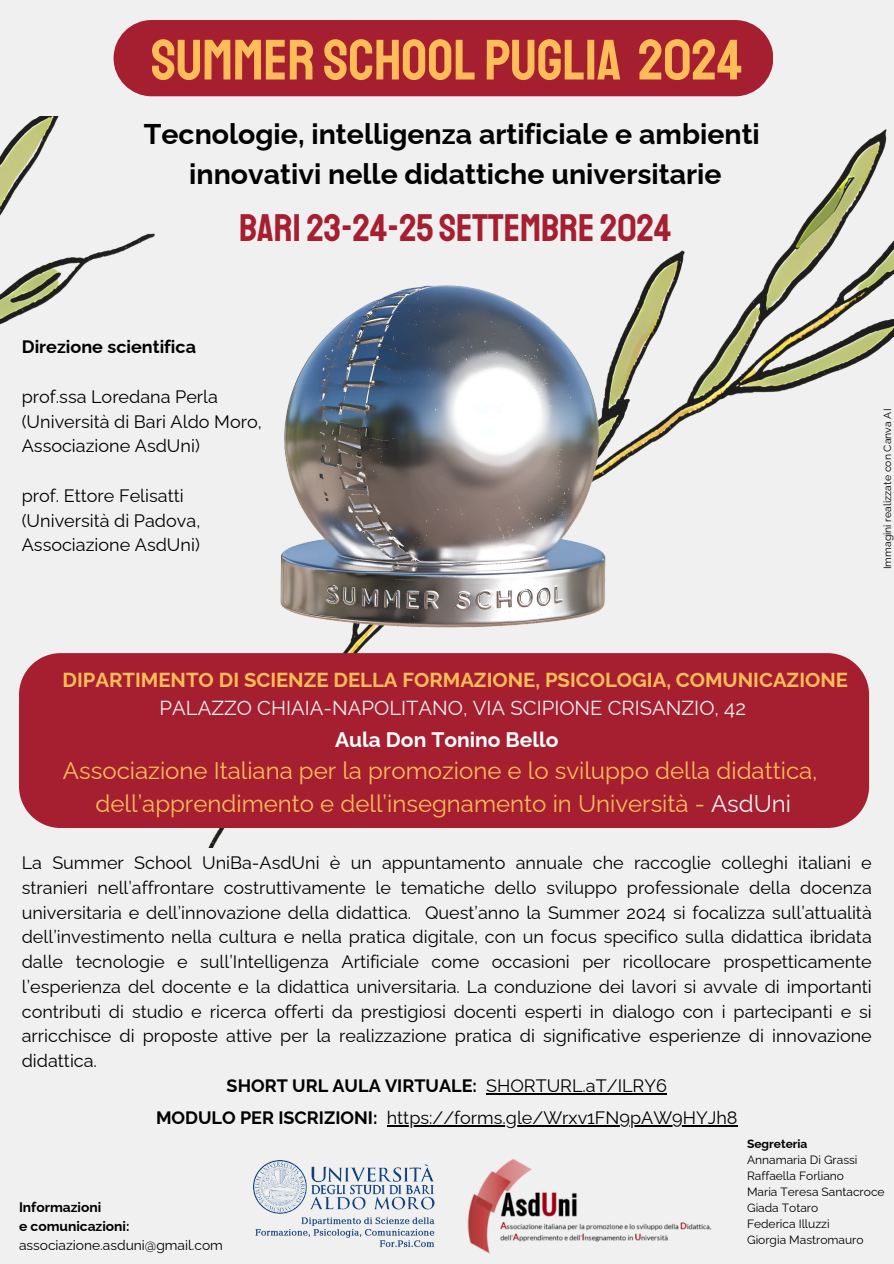
<style>
.page{position:relative;width:894px;height:1264px;background:#fff}
.page>*{position:absolute;margin:0;border:0;box-sizing:border-box;transform-origin:0 0}
.t1{font:57px "Staatliches";color:#ffbd59}
.t2{font:39px "Staatliches";color:#a61f30}
.t3{font:700 28.5px/39.3px "Raleway";color:#000;text-align:center}
.t4{font:24px/32.7px "Raleway";color:#ffbd59;text-align:center}
.t5{font:700 21px "Raleway";color:#fff}
.t6{font:700 20.25px/28.2px "Raleway";color:#ffbd59;text-align:center}
.t7{font:18px/24.8px "Raleway";color:#000}
.t8{font:700 18px "Raleway";color:#000}
.t9{font:13.8px "Raleway";color:#000}
.t10{font:700 13.8px "Raleway";color:#000}
.t11{font:12px "Raleway";color:#000}
.t12{font:700 12px "Raleway";color:#000}
.t13{font:10.5px "Raleway";color:#000}
.s1{font-weight:400;color:#f0f0f0}
.s2{color:#f0f0f0}
.s3{font-weight:400}
</style>
<div class="page">
<div style="left:0;top:0;width:893px;height:1263px;background:#f0f0f0"></div>
<img style="left:0;top:116px;width:893px;height:731px">
<img style="left:280px;top:286px;width:325px;height:342px">
<img style="left:254px;top:1160px;width:181px;height:88px">
<img style="left:467px;top:1159px;width:245px;height:94px">
<div style="left:113px;top:20px;width:660px;height:76px;background:#a61f30;border-radius:38px"></div>
<div style="left:19px;top:653px;width:849px;height:175px;background:#a61f30"></div>
<hr style="left:486px;top:1093px;width:180px;height:1px;background:#000">
<hr style="left:386px;top:1125px;width:351px;height:1px;background:#000">
<h2 class="t1" style="left:151px;top:25px;width:592px">SUMMER SCHOOL PUGLIA 2024</h2>
<p class="t3" style="left:144px;top:115px;width:617px">Tecnologie, intelligenza artificiale e ambienti innovativi nelle didattiche universitarie</p>
<p class="t2" style="left:239px;top:203px;width:433px">BARI 23-24-25 SETTEMBRE 2024</p>
<p class="t8" style="left:22px;top:336px;width:176px">Direzione scientifica</p>
<h4 class="t7" style="left:22px;top:384px;width:198px">prof.ssa Loredana Perla</h4>
<h5 class="t7" style="left:22px;top:409px;width:241px">(Università di Bari Aldo Moro,<br>Associazione AsdUni)</h5>
<h6 class="t7" style="left:22px;top:483px;width:163px">prof. Ettore Felisatti</h6>
<p class="t7" style="left:22px;top:508px;width:180px">(Università di Padova,<br>Associazione AsdUni)</p>
<p class="t13" style="left:881px;top:569px;width:162px;rotate:-90deg">Immagini realizzate con Canva AI</p>
<p class="t6" style="left:63px;top:666px;width:786px">DIPARTIMENTO DI SCIENZE DELLA FORMAZIONE, PSICOLOGIA, COMUNICAZIONE<br><span class="s1">PALAZZO CHIAIA-NAPOLITANO, VIA SCIPIONE CRISANZIO, 42</span></p>
<p class="t5" style="left:335px;top:727px;width:225px">Aula Don Tonino Bello</p>
<p class="t4" style="left:63px;top:754px;width:756px">Associazione Italiana per la promozione e lo sviluppo della didattica, dell’apprendimento e dell’insegnamento in Università - <span class="s2">AsdUni</span></p>
<p class="t7" style="left:22px;top:850px;width:851px;text-align:justify">La Summer School UniBa-AsdUni è un appuntamento annuale che raccoglie colleghi italiani e stranieri nell’affrontare costruttivamente le tematiche dello sviluppo professionale della docenza universitaria e dell’innovazione della didattica. Quest’anno la Summer 2024 si focalizza sull’attualità dell’investimento nella cultura e nella pratica digitale, con un focus specifico sulla didattica ibridata dalle tecnologie e sull’Intelligenza Artificiale come occasioni per ricollocare prospetticamente l’esperienza del docente e la didattica universitaria. La conduzione dei lavori si avvale di importanti contributi di studio e ricerca offerti da prestigiosi docenti esperti in dialogo con i partecipanti e si arricchisce di proposte attive per la realizzazione pratica di significative esperienze di innovazione didattica.</p>
<p class="t8" style="left:226px;top:1075px;width:441px">SHORT URL AULA VIRTUALE: <span class="s3">SHORTURL.aT/ILRY6</span></p>
<p class="t8" style="left:156px;top:1107px;width:223px">MODULO PER ISCRIZIONI:</p>
<p class="t7" style="left:386px;top:1105px;width:352px">https://forms.gle/Wrxv1FN9pAW9HYJh8</p>
<p class="t10" style="left:19px;top:1199px;width:84px">Informazioni</p>
<p class="t10" style="left:19px;top:1218px;width:112px">e comunicazioni:</p>
<p class="t9" style="left:19px;top:1237px;width:205px">associazione.asduni@gmail.com</p>
<p class="t12" style="left:746px;top:1137px;width:62px">Segreteria</p>
<p class="t11" style="left:746px;top:1153px;width:112px">Annamaria Di Grassi</p>
<p class="t11" style="left:746px;top:1169px;width:98px">Raffaella Forliano</p>
<p class="t11" style="left:746px;top:1185px;width:139px">Maria Teresa Santacroce</p>
<p class="t11" style="left:746px;top:1201px;width:73px">Giada Totaro</p>
<p class="t11" style="left:746px;top:1217px;width:84px">Federica Illuzzi</p>
<p class="t11" style="left:746px;top:1233px;width:118px">Giorgia Mastromauro</p>
</div>
